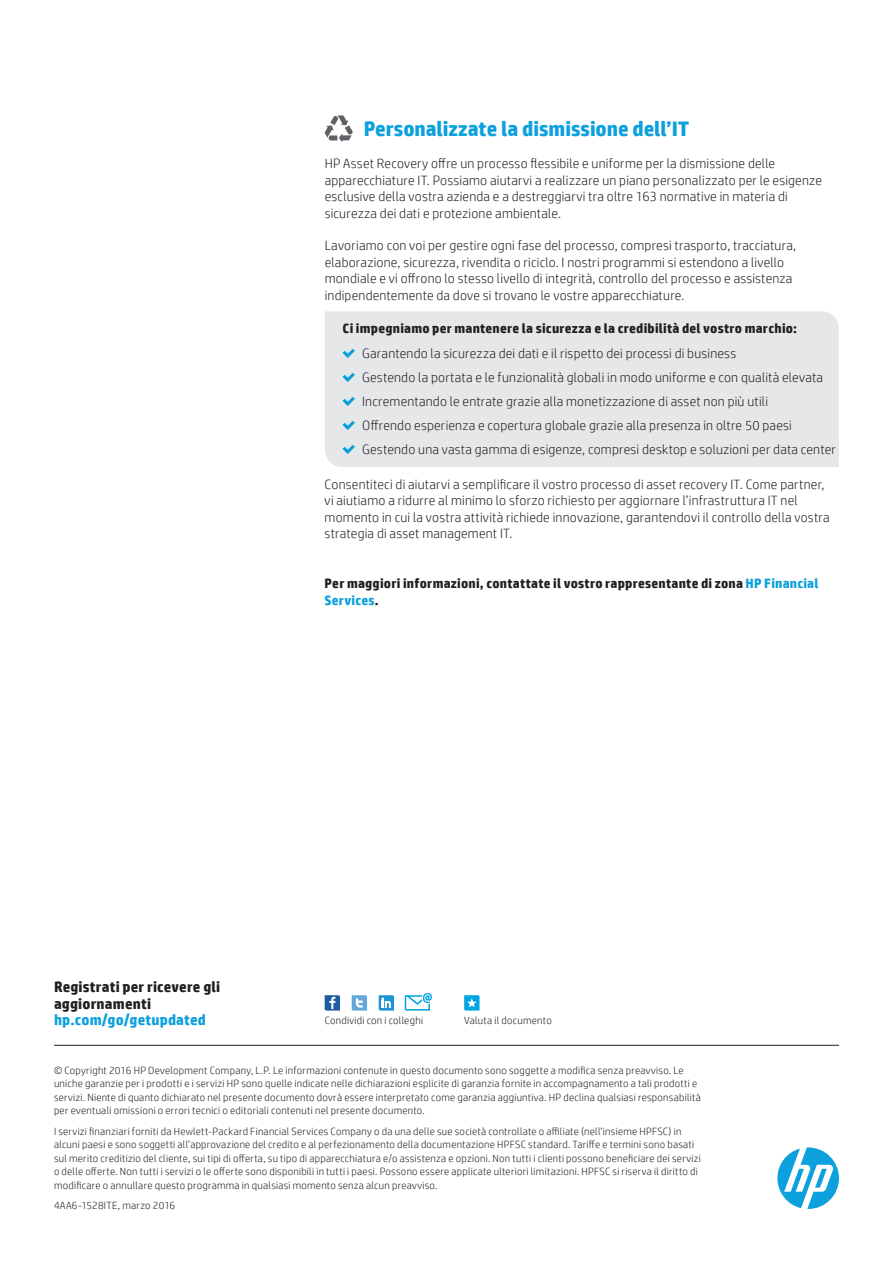
<style>
.page{position:relative;width:893px;height:1263px;background:#fff}
.page>*{position:absolute;margin:0;border:0;box-sizing:border-box;transform-origin:0 0}
.t1{font:700 21px "HP Simplified";color:#0ca0dd}
.t2{font:700 15px/16.5px "HP Simplified";letter-spacing:.01em;color:#231f20}
.t3{font:700 15px "HP Simplified";letter-spacing:.01em;color:#0ca0dd}
.t4{font:300 13.5px/16.5px "HP Simplified";letter-spacing:.015em;color:#231f20}
.t5{font:700 13.5px/16.5px "HP Simplified";letter-spacing:.015em;color:#231f20}
.t6{font:300 10.5px/13.5px "HP Simplified";letter-spacing:.025em;color:#231f20}
.s1{color:#0ca0dd}
</style>
<div class="page">
<svg style="left:464px;top:995px;width:15px;height:15px"></svg>
<svg style="left:325px;top:995px;width:15px;height:15px"></svg>
<svg style="left:352px;top:995px;width:15px;height:15px"></svg>
<svg style="left:379px;top:995px;width:15px;height:15px"></svg>
<svg style="left:405px;top:993px;width:27px;height:17px"></svg>
<svg style="left:777px;top:1147px;width:62px;height:62px"></svg>
<hr style="left:54px;top:1045px;width:785px;height:1px;background:#231f20">
<div style="left:325px;top:311px;width:514px;height:156px;background:#e6e7e9"></div>
<svg style="left:324px;top:115px;width:29px;height:27px"></svg>
<svg style="left:343px;top:349px;width:12px;height:9px"></svg>
<svg style="left:343px;top:373px;width:12px;height:9px"></svg>
<svg style="left:343px;top:397px;width:12px;height:9px"></svg>
<svg style="left:343px;top:421px;width:12px;height:9px"></svg>
<svg style="left:343px;top:445px;width:12px;height:9px"></svg>
<h1 class="t1" style="left:364px;top:116px;width:327px">Personalizzate la dismissione dell’IT</h1>
<p class="t4" style="left:325px;top:155px;width:499px">HP Asset Recovery offre un processo flessibile e uniforme per la dismissione delle apparecchiature IT. Possiamo aiutarvi a realizzare un piano personalizzato per le esigenze esclusive della vostra azienda e a destreggiarvi tra oltre 163 normative in materia di sicurezza dei dati e protezione ambientale.</p>
<p class="t4" style="left:325px;top:237px;width:473px">Lavoriamo con voi per gestire ogni fase del processo, compresi trasporto, tracciatura, elaborazione, sicurezza, rivendita o riciclo. I nostri programmi si estendono a livello mondiale e vi offrono lo stesso livello di integrità, controllo del processo e assistenza indipendentemente da dove si trovano le vostre apparecchiature.</p>
<p class="t5" style="left:343px;top:319px;width:456px">Ci impegniamo per mantenere la sicurezza e la credibilità del vostro marchio:</p>
<p class="t4" style="left:362px;top:341px;width:475px;line-height:24px">Garantendo la sicurezza dei dati e il rispetto dei processi di business<br>Gestendo la portata e le funzionalità globali in modo uniforme e con qualità elevata Incrementando le entrate grazie alla monetizzazione di asset non più utili<br>Offrendo esperienza e copertura globale grazie alla presenza in oltre 50 paesi Gestendo una vasta gamma di esigenze, compresi desktop e soluzioni per data center</p>
<p class="t4" style="left:325px;top:475px;width:507px">Consentiteci di aiutarvi a semplificare il vostro processo di asset recovery IT. Come partner, vi aiutiamo a ridurre al minimo lo sforzo richiesto per aggiornare l’infrastruttura IT nel momento in cui la vostra attività richiede innovazione, garantendovi il controllo della vostra strategia di asset management IT.</p>
<p class="t5" style="left:325px;top:575px;width:495px">Per maggiori informazioni, contattate il vostro rappresentante di zona <span class="s1">HP Financial<br>Services</span>.</p>
<p class="t2" style="left:54px;top:979px;width:168px">Registrati per ricevere gli aggiornamenti</p>
<p class="t3" style="left:54px;top:1011px;width:153px">hp.com/go/getupdated</p>
<p class="t6" style="left:325px;top:1013px;width:100px">Condividi con i colleghi</p>
<p class="t6" style="left:464px;top:1013px;width:89px">Valuta il documento</p>
<p class="t6" style="left:54px;top:1063px;width:648px">© Copyright 2016 HP Development Company, L.P. Le informazioni contenute in questo documento sono soggette a modifica senza preavviso. Le uniche garanzie per i prodotti e i servizi HP sono quelle indicate nelle dichiarazioni esplicite di garanzia fornite in accompagnamento a tali prodotti e servizi. Niente di quanto dichiarato nel presente documento dovrà essere interpretato come garanzia aggiuntiva. HP declina qualsiasi responsabilità per eventuali omissioni o errori tecnici o editoriali contenuti nel presente documento.</p>
<p class="t6" style="left:54px;top:1124px;width:648px">I servizi finanziari forniti da Hewlett-Packard Financial Services Company o da una delle sue società controllate o affiliate (nell’insieme HPFSC) in alcuni paesi e sono soggetti all’approvazione del credito e al perfezionamento della documentazione HPFSC standard. Tariffe e termini sono basati sul merito creditizio del cliente, sui tipi di offerta, su tipo di apparecchiatura e/o assistenza e opzioni. Non tutti i clienti possono beneficiare dei servizi o delle offerte. Non tutti i servizi o le offerte sono disponibili in tutti i paesi. Possono essere applicate ulteriori limitazioni. HPFSC si riserva il diritto di modificare o annullare questo programma in qualsiasi momento senza alcun preavviso.</p>
<p class="t6" style="left:54px;top:1198px;width:123px">4AA6-1528ITE, marzo 2016</p>
</div>
